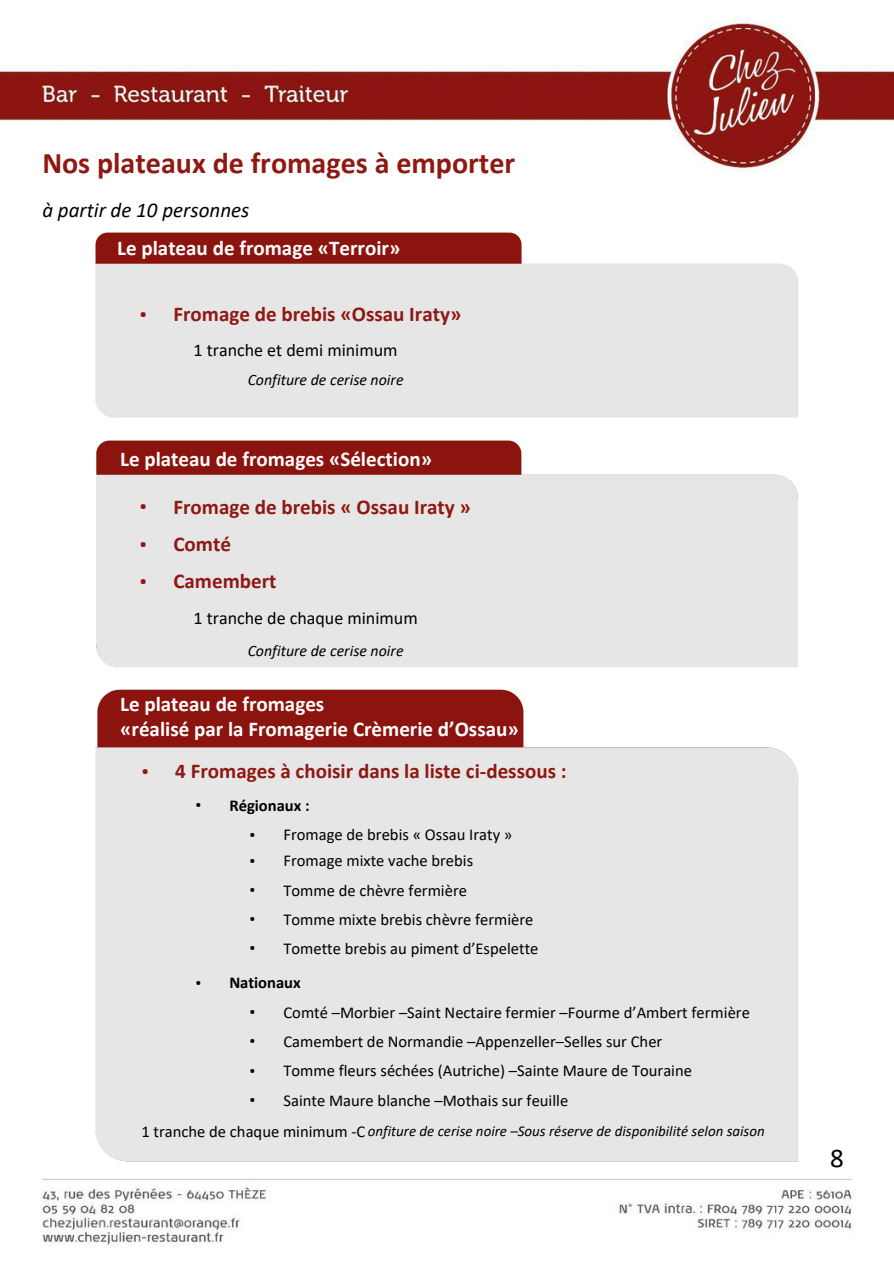
<style>
.page{position:relative;width:894px;height:1264px;background:#fff}
.page>*{position:absolute;margin:0;border:0;box-sizing:border-box;transform-origin:0 0}
.t1{font:700 30px "Calibri";color:#8f1812}
.t2{font:27px "Calibri";color:#000}
.t3{font:700 21px/24.8px "Calibri";color:#fff}
.t4{font:700 21px/37.2px "Calibri";color:#8f1812}
.t5{font:italic 21px "Calibri";color:#000}
.t6{font:21px "IBM Plex Sans Cond";color:#8f1812}
.t7{font:18px "Calibri";color:#000}
.t8{font:16.5px/29.2px "Calibri";color:#000}
.t9{font:700 16.5px "Calibri";color:#000}
.t10{font:16.5px "IBM Plex Sans Cond";color:#000}
.t11{font:italic 15.9px "Calibri";color:#000}
.t12{font:italic 15px "Calibri";color:#000}
.s1{font-style:normal;font-size:16.5px}
</style>
<div class="page">
<img style="left:0;top:22px;width:893px;height:1224px">
<img style="left:88px;top:225px;width:717px;height:199px">
<img style="left:88px;top:433px;width:717px;height:241px">
<img style="left:88px;top:682px;width:717px;height:486px">
<p class="t1" style="left:42px;top:151px;width:474px">Nos plateaux de fromages à emporter</p>
<p class="t5" style="left:42px;top:201px;width:208px">à partir de 10 personnes</p>
<h1 class="t3" style="left:117px;top:237px;width:284px">Le plateau de fromage «Terroir»</h1>
<p class="t6" style="left:139px;top:299px;width:9px">•</p>
<h2 class="t4" style="left:173px;top:297px;width:289px">Fromage de brebis «Ossau Iraty»</h2>
<h2 class="t7" style="left:194px;top:342px;width:205px">1 tranche et demi minimum</h2>
<p class="t11" style="left:248px;top:373px;width:157px">Confiture de cerise noire</p>
<p class="t3" style="left:120px;top:448px;width:313px">Le plateau de fromages «Sélection»</p>
<h2 class="t6" style="left:139px;top:492px;width:9px">•</h2>
<h4 class="t6" style="left:139px;top:529px;width:9px">•</h4>
<p class="t6" style="left:139px;top:566px;width:9px">•</p>
<p class="t4" style="left:173px;top:490px;width:299px">Fromage de brebis « Ossau Iraty »<br>Comté<br>Camembert</p>
<h4 class="t7" style="left:194px;top:610px;width:225px">1 tranche de chaque minimum</h4>
<p class="t11" style="left:248px;top:643px;width:157px">Confiture de cerise noire</p>
<h2 class="t3" style="left:120px;top:693px;width:400px">Le plateau de fromages<br>«réalisé par la Fromagerie Crèmerie d’Ossau»</h2>
<p class="t6" style="left:141px;top:756px;width:9px">•</p>
<p class="t4" style="left:175px;top:754px;width:393px">4 Fromages à choisir dans la liste ci-dessous :</p>
<p class="t10" style="left:195px;top:792px;width:7px">•</p>
<h2 class="t9" style="left:229px;top:798px;width:82px">Régionaux :</h2>
<p class="t10" style="left:249px;top:822px;width:7px">•</p>
<h2 class="t10" style="left:249px;top:848px;width:7px">•</h2>
<p class="t10" style="left:249px;top:877px;width:7px">•</p>
<h3 class="t10" style="left:249px;top:907px;width:7px">•</h3>
<p class="t10" style="left:249px;top:936px;width:7px">•</p>
<p class="t8" style="left:283px;top:823px;width:230px;line-height:25.8px">Fromage de brebis « Ossau Iraty »<br>Fromage mixte vache brebis</p>
<p class="t8" style="left:283px;top:876px;width:256px">Tomme de chèvre fermière<br>Tomme mixte brebis chèvre fermière<br>Tomette brebis au piment d’Espelette</p>
<p class="t10" style="left:195px;top:970px;width:7px">•</p>
<p class="t9" style="left:229px;top:976px;width:73px">Nationaux</p>
<p class="t10" style="left:249px;top:1000px;width:7px">•</p>
<h4 class="t10" style="left:249px;top:1029px;width:7px">•</h4>
<p class="t10" style="left:249px;top:1058px;width:7px">•</p>
<h3 class="t10" style="left:249px;top:1087px;width:7px">•</h3>
<p class="t8" style="left:283px;top:999px;width:468px">Comté –Morbier –Saint Nectaire fermier –Fourme d’Ambert fermière Camembert de Normandie –Appenzeller–Selles sur Cher<br>Tomme fleurs séchées (Autriche) –Sainte Maure de Touraine<br>Sainte Maure blanche –Mothais sur feuille</p>
<p class="t12" style="left:141px;top:1124px;width:624px"><span class="s1">1 tranche de chaque minimum -C</span> onfiture de cerise noire –Sous réserve de disponibilité selon saison</p>
<p class="t2" style="left:829px;top:1146px;width:15px">8</p>
</div>
